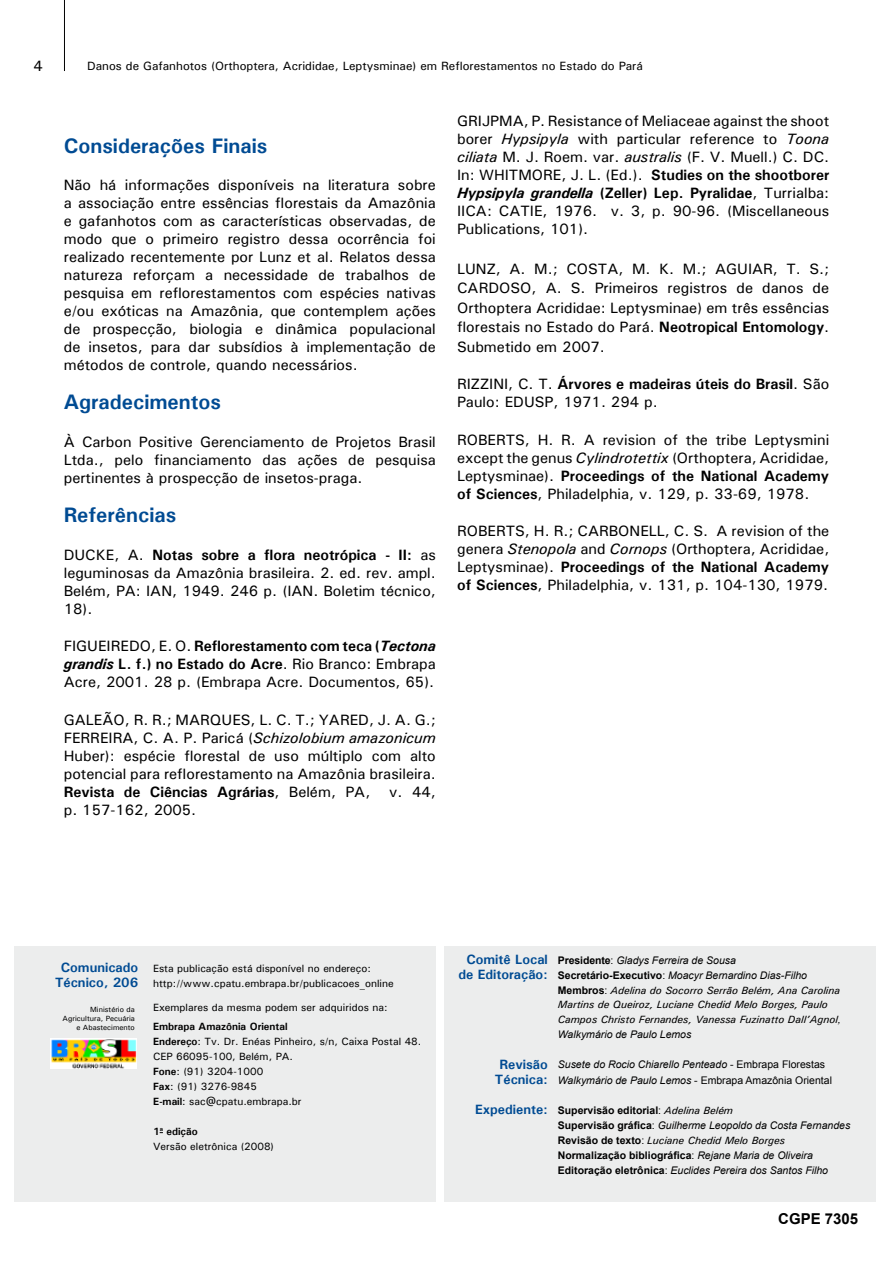
<style>
.page{position:relative;width:893px;height:1263px;background:#fff}
.page>*{position:absolute;margin:0;border:0;box-sizing:border-box;transform-origin:0 0}
.t1{font:700 21px "Univers";color:#004b93}
.t2{font:500 15px/18px "Univers";color:#000;text-align:justify}
.t3{font:700 15px "Arial";color:#000}
.t4{font:700 13.5px/15px "Univers";color:#004b93;text-align:center}
.t5{font:500 12px "Univers";color:#000}
.t6{font:500 10.5px/15px "Univers";color:#000}
.t7{font:italic 10.5px/15px "Arial";color:#000}
.t8{font:italic 500 10.5px/14.9px "Univers";color:#000}
.t9{font:700 10.5px/15px "Arial";color:#000}
.t10{font:500 7.5px/9px "Univers";color:#000;text-align:right}
.s1{font-weight:700}
.s2{font-weight:700;font-style:italic}
.s3{font-style:italic}
.s4{font-weight:700;font-style:normal}
.s5{font-style:normal}
.s6{font-family:"Arial";font-weight:700;font-style:normal}
.s7{font-family:"Arial";font-weight:400;font-style:normal}
.s8{font-family:"Arial";font-weight:400}
.s9{font-weight:400}
.s10{font-family:"Univers";font-weight:500;font-style:italic}
.s11{font-weight:400;font-style:italic}
</style>
<div class="page">
<hr style="left:64px;top:0;width:1px;height:71px;background:#000">
<div style="left:444px;top:946px;width:432px;height:255px;background:#eceded"></div>
<div style="left:15px;top:946px;width:421px;height:255px;background:#eceded"></div>
<img style="left:50px;top:1039px;width:87px;height:30px">
<p class="t2" style="left:33px;top:57px;width:11px">4</p>
<p class="t5" style="left:87px;top:58px;width:557px">Danos de Gafanhotos (Orthoptera, Acrididae, Leptysminae) em Reflorestamentos no Estado do Pará</p>
<h1 class="t1" style="left:64px;top:132px;width:205px">Considerações Finais</h1>
<p class="t2" style="left:64px;top:176px;width:374px">Não há informações disponíveis na literatura sobre a associação entre essências florestais da Amazônia e gafanhotos com as características observadas, de modo que o primeiro registro dessa ocorrência foi realizado recentemente por Lunz et al. Relatos dessa natureza reforçam a necessidade de trabalhos de pesquisa em reflorestamentos com espécies nativas e/ou exóticas na Amazônia, que contemplem ações de prospecção, biologia e dinâmica populacional de insetos, para dar subsídios à implementação de métodos de controle, quando necessários.</p>
<h1 class="t1" style="left:64px;top:389px;width:159px">Agradecimentos</h1>
<p class="t2" style="left:64px;top:432px;width:374px">À Carbon Positive Gerenciamento de Projetos Brasil Ltda., pelo financiamento das ações de pesquisa pertinentes à prospecção de insetos-praga.</p>
<h1 class="t1" style="left:64px;top:501px;width:114px">Referências</h1>
<p class="t2" style="left:64px;top:545px;width:374px">DUCKE, A. <span class="s1">Notas sobre a flora neotrópica - II:</span> as leguminosas da Amazônia brasileira. 2. ed. rev. ampl.<br>Belém, PA: IAN, 1949. 246 p. (IAN. Boletim técnico, 18).</p>
<p class="t2" style="left:64px;top:637px;width:374px">FIGUEIREDO, E. O. <span class="s1">Reflorestamento com teca (</span><span class="s2">Tectona grandis</span> <span class="s1">L. f.) no Estado do Acre</span>. Rio Branco: Embrapa Acre, 2001. 28 p. (Embrapa Acre. Documentos, 65).</p>
<p class="t2" style="left:64px;top:710px;width:374px">GALEÃO, R. R.; MARQUES, L. C. T.; YARED, J. A. G.; FERREIRA, C. A. P. Paricá (<span class="s3">Schizolobium amazonicum </span>Huber): espécie florestal de uso múltiplo com alto potencial para reflorestamento na Amazônia brasileira.<br><span class="s1">Revista de Ciências Agrárias</span>, Belém, PA,</p>
<p class="t2" style="left:389px;top:782px;width:48px">v. 44,</p>
<p class="t2" style="left:64px;top:800px;width:134px">p. 157-162, 2005.</p>
<p class="t2" style="left:457px;top:112px;width:374px">GRIJPMA, P. Resistance of Meliaceae against the shoot borer <span class="s3">Hypsipyla</span> with particular reference to <span class="s3">Toona ciliata</span> M. J. Roem. var. <span class="s3">australis</span> (F. V. Muell.) C. DC.<br>In: WHITMORE, J. L. (Ed.). <span class="s1">Studies on the shootborer </span><span class="s2">Hypsipyla grandella</span> <span class="s1">(Zeller) Lep. Pyralidae</span>, Turrialba:<br>IICA: CATIE, 1976. v. 3, p. 90-96. (Miscellaneous Publications, 101).</p>
<p class="t2" style="left:457px;top:258px;width:374px;line-height:19.5px">LUNZ, A. M.; COSTA, M. K. M.; AGUIAR, T. S.; CARDOSO, A. S. Primeiros registros de danos de Orthoptera Acrididae: Leptysminae) em três essências florestais no Estado do Pará. <span class="s1">Neotropical Entomology</span>.<br>Submetido em 2007.</p>
<p class="t2" style="left:457px;top:375px;width:374px">RIZZINI, C. T. <span class="s1">Árvores e madeiras úteis do Brasil</span>. São<br>Paulo: EDUSP, 1971. 294 p.</p>
<p class="t2" style="left:457px;top:430px;width:374px">ROBERTS, H. R. A revision of the tribe Leptysmini except the genus <span class="s3">Cylindrotettix</span> (Orthoptera, Acrididae, Leptysminae). <span class="s1">Proceedings of the National Academy of Sciences</span>, Philadelphia, v. 129, p. 33-69, 1978.</p>
<p class="t2" style="left:457px;top:522px;width:374px">ROBERTS, H. R.; CARBONELL, C. S. A revision of the genera <span class="s3">Stenopola</span> and <span class="s3">Cornops</span> (Orthoptera, Acrididae, Leptysminae). <span class="s1">Proceedings of the National Academy of Sciences</span>, Philadelphia, v. 131, p. 104-130, 1979.</p>
<p class="t4" style="left:55px;top:960px;width:85px">Comunicado<br>Técnico, 206</p>
<p class="t10" style="left:63px;top:1005px;width:74px">Ministério da<br>Agricultura, Pecuária e Abastecimento</p>
<p class="t6" style="left:153px;top:961px;width:242px">Esta publicação está disponível no endereço: http://www.cpatu.embrapa.br/publicacoes_online</p>
<p class="t6" style="left:153px;top:999px;width:236px">Exemplares da mesma podem ser adquiridos na:</p>
<p class="t6" style="left:153px;top:1018px;width:270px"><span class="s1">Embrapa Amazônia Oriental<br>Endereço</span>: Tv. Dr. Enéas Pinheiro, s/n, Caixa Postal 48.<br>CEP 66095-100, Belém, PA.<br><span class="s1">Fone</span>: (91) 3204-1000<br><span class="s1">Fax</span>: (91) 3276-9845<br><span class="s1">E-mail</span>: sac@cpatu.embrapa.br</p>
<p class="t6" style="left:153px;top:1123px;width:123px"><span class="s1">1</span><sup>a</sup> <span class="s1">edição<br></span>Versão eletrônica (2008)</p>
<p class="t4" style="left:458px;top:951px;width:91px">Comitê Local de Editoração:</p>
<p class="t4" style="left:495px;top:1056px;width:54px">Revisão<br>Técnica:</p>
<p class="t4" style="left:475px;top:1101px;width:74px">Expediente:</p>
<p class="t7" style="left:558px;top:953px;width:251px"><span class="s4">Presidente</span><span class="s5">:</span> Gladys Ferreira de Sousa<br><span class="s4">Secretário-Executivo</span><span class="s5">:</span> Moacyr Bernardino Dias-Filho</p>
<p class="t8" style="left:558px;top:982px;width:284px"><span class="s6">Membros</span><span class="s7">:</span> Adelina do Socorro Serrão Belém, Ana Carolina<br>Martins de Queiroz, Luciane Chedid Melo Borges, Paulo<br>Campos Christo Fernandes, Vanessa Fuzinatto Dall’Agnol<span class="s8">,</span></p>
<p class="t7" style="left:558px;top:1027px;width:135px">Walkymário de Paulo Lemos</p>
<p class="t7" style="left:558px;top:1057px;width:276px">Susete do Rocio Chiarello Penteado <span class="s5">- Embrapa Florestas<br></span>Walkymário de Paulo Lemos <span class="s5">- Embrapa Amazônia Oriental</span></p>
<p class="t9" style="left:558px;top:1103px;width:294px">Supervisão editorial<span class="s9">:</span> <span class="s10">Adelina Belém<br></span>Supervisão gráfica<span class="s9">:</span> <span class="s11">Guilherme Leopoldo da Costa Fernandes</span></p>
<p class="t8" style="left:558px;top:1132px;width:229px"><span class="s6">Revisão de texto</span><span class="s7">:</span> Luciane Chedid Melo Borges</p>
<p class="t7" style="left:558px;top:1147px;width:272px"><span class="s4">Normalização bibliográfica</span><span class="s5">:</span> Rejane Maria de Oliveira<br><span class="s4">Editoração eletrônica</span><span class="s5">:</span> Euclides Pereira dos Santos Filho</p>
<p class="t3" style="left:778px;top:1209px;width:82px">CGPE 7305</p>
</div>
